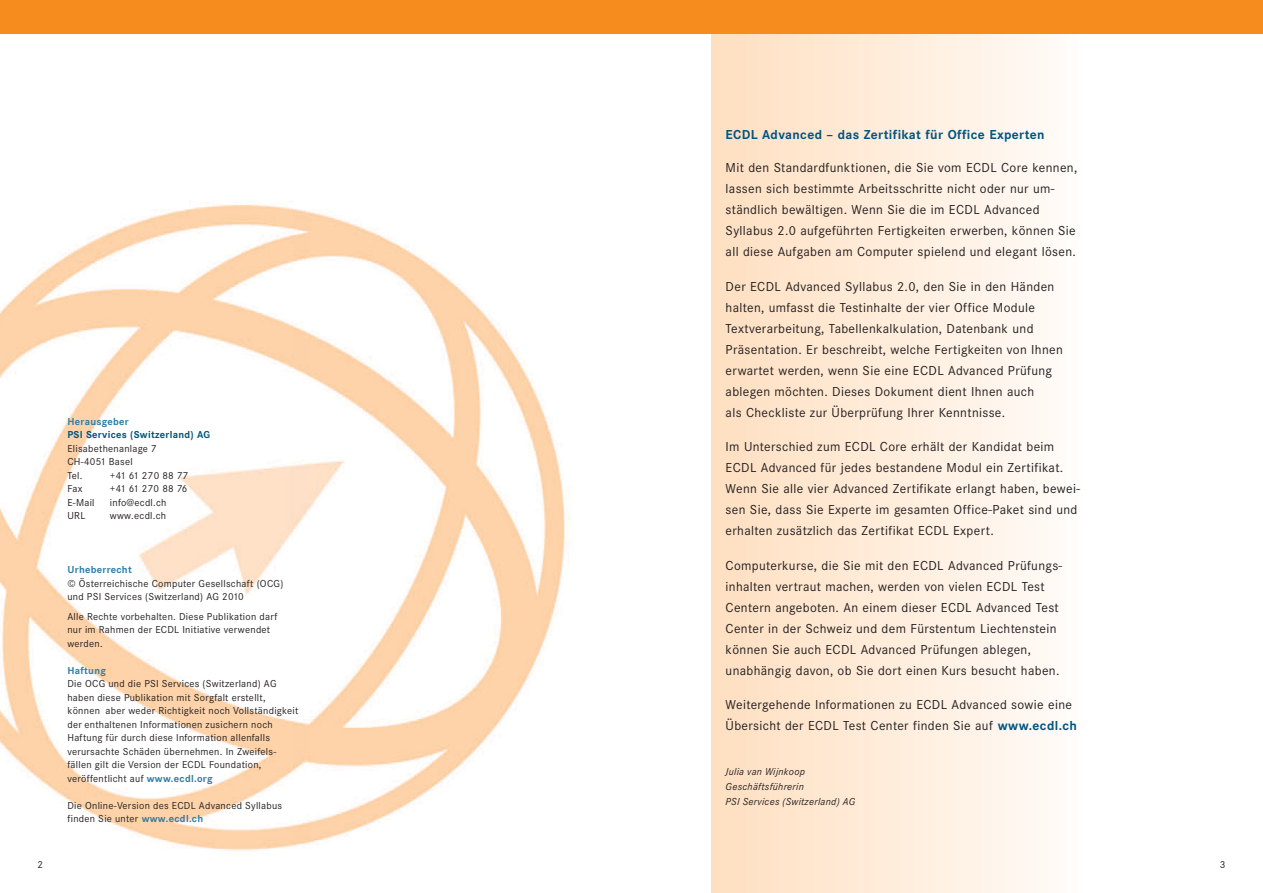
<style>
.page{position:relative;width:1263px;height:893px;background:#fff}
.page>*{position:absolute;margin:0;border:0;box-sizing:border-box;transform-origin:0 0}
.t1{font:13.5px/21px "Corporate S";letter-spacing:.025em;color:#231f20}
.t2{font:700 13.5px "Corporate S";letter-spacing:.03em;color:#005581}
.t3{font:10.5px/13.5px "Corporate S";letter-spacing:.025em;color:#231f20}
.t4{font:italic 10.5px/15px "Corporate S";letter-spacing:.025em;color:#231f20}
.t5{font:700 10.5px "Corporate S";letter-spacing:.025em;color:#2f7ea6}
.t6{font:700 10.5px "Corporate S";letter-spacing:.025em;color:#005581}
.t7{font:10.5px "Corporate S";letter-spacing:-.02em;color:#231f20}
.s1{font-weight:700;color:#2f7ea6}
.s2{font-weight:700;color:#005581}
</style>
<div class="page">
<img style="left:0;top:201px;width:570px;height:650px">
<div style="left:711px;top:23px;width:373px;height:870px;background:linear-gradient(to right,#fedfbf,#fffcfa)"></div>
<div style="left:0;top:0;width:1263px;height:34px;background:#f68b1e"></div>
<p class="t5" style="left:67px;top:415px;width:63px">Herausgeber</p>
<p class="t6" style="left:67px;top:429px;width:144px">PSI Services (Switzerland) AG</p>
<p class="t3" style="left:67px;top:441px;width:91px">Elisabethenanlage 7<br>CH-4051 Basel<br>Tel.</p>
<p class="t3" style="left:110px;top:468px;width:80px">+41 61 270 88 77</p>
<p class="t3" style="left:67px;top:482px;width:17px">Fax</p>
<p class="t7" style="left:110px;top:483px;width:79px">+41 61 270 88 76</p>
<p class="t3" style="left:67px;top:495px;width:29px">E-Mail</p>
<p class="t3" style="left:110px;top:495px;width:58px">info@ecdl.ch</p>
<p class="t3" style="left:67px;top:509px;width:19px">URL</p>
<p class="t3" style="left:110px;top:509px;width:58px">www.ecdl.ch</p>
<p class="t5" style="left:67px;top:564px;width:66px">Urheberrecht</p>
<p class="t3" style="left:67px;top:577px;width:217px">© Österreichische Computer Gesellschaft (OCG) und PSI Services (Switzerland) AG 2010</p>
<p class="t3" style="left:67px;top:610px;width:211px">Alle Rechte vorbehalten. Diese Publikation darf nur im Rahmen der ECDL Initiative verwendet werden.</p>
<p class="t5" style="left:67px;top:664px;width:40px">Haftung</p>
<p class="t3" style="left:67px;top:677px;width:232px">Die OCG und die PSI Services (Switzerland) AG haben diese Publikation mit Sorgfalt erstellt, können aber weder Richtigkeit noch Vollständigkeit der enthaltenen Informationen zusichern noch Haftung für durch diese Information allenfalls verursachte Schäden übernehmen. In Zweifels&shy;fällen gilt die Version der ECDL Foundation, veröffentlicht auf <span class="s1">www.ecdl.org</span></p>
<p class="t3" style="left:67px;top:798px;width:216px">Die Online-Version des ECDL Advanced Syllabus finden Sie unter <span class="s1">www.ecdl.ch</span></p>
<p class="t2" style="left:726px;top:127px;width:320px">ECDL Advanced – das Zertifikat für Office Experten</p>
<p class="t1" style="left:726px;top:157px;width:353px">Mit den Standardfunktionen, die Sie vom ECDL Core kennen, lassen sich bestimmte Arbeitsschritte nicht oder nur um&shy;ständlich bewältigen. Wenn Sie die im ECDL Advanced Syllabus 2.0 aufgeführten Fertigkeiten erwerben, können Sie all diese Aufgaben am Computer spielend und elegant lösen.</p>
<p class="t1" style="left:726px;top:276px;width:339px">Der ECDL Advanced Syllabus 2.0, den Sie in den Händen halten, umfasst die Testinhalte der vier Office Module Textverarbeitung, Tabellenkalkulation, Datenbank und Präsentation. Er beschreibt, welche Fertigkeiten von Ihnen erwartet werden, wenn Sie eine ECDL Advanced Prüfung ablegen möchten. Dieses Dokument dient Ihnen auch<br>als Checkliste zur Überprüfung Ihrer Kenntnisse.</p>
<p class="t1" style="left:726px;top:436px;width:356px">Im Unterschied zum ECDL Core erhält der Kandidat beim ECDL Advanced für jedes bestandene Modul ein Zertifikat.<br>Wenn Sie alle vier Advanced Zertifikate erlangt haben, bewei&shy;sen Sie, dass Sie Experte im gesamten Office-Paket sind und erhalten zusätzlich das Zertifikat ECDL Expert.</p>
<p class="t1" style="left:726px;top:555px;width:338px">Computerkurse, die Sie mit den ECDL Advanced Prüfungs&shy;inhalten vertraut machen, werden von vielen ECDL Test Centern angeboten. An einem dieser ECDL Advanced Test Center in der Schweiz und dem Fürstentum Liechtenstein können Sie auch ECDL Advanced Prüfungen ablegen, unabhängig davon, ob Sie dort einen Kurs besucht haben.</p>
<p class="t1" style="left:726px;top:694px;width:353px">Weitergehende Informationen zu ECDL Advanced sowie eine<br>Übersicht der ECDL Test Center finden Sie auf <span class="s2">www.ecdl.ch</span></p>
<p class="t4" style="left:726px;top:764px;width:131px">Julia van Wijnkoop<br>Geschäftsführerin<br>PSI Services (Switzerland) AG</p>
<p class="t3" style="left:38px;top:858px;width:7px">2</p>
<p class="t3" style="left:1220px;top:858px;width:7px">3</p>
</div>
